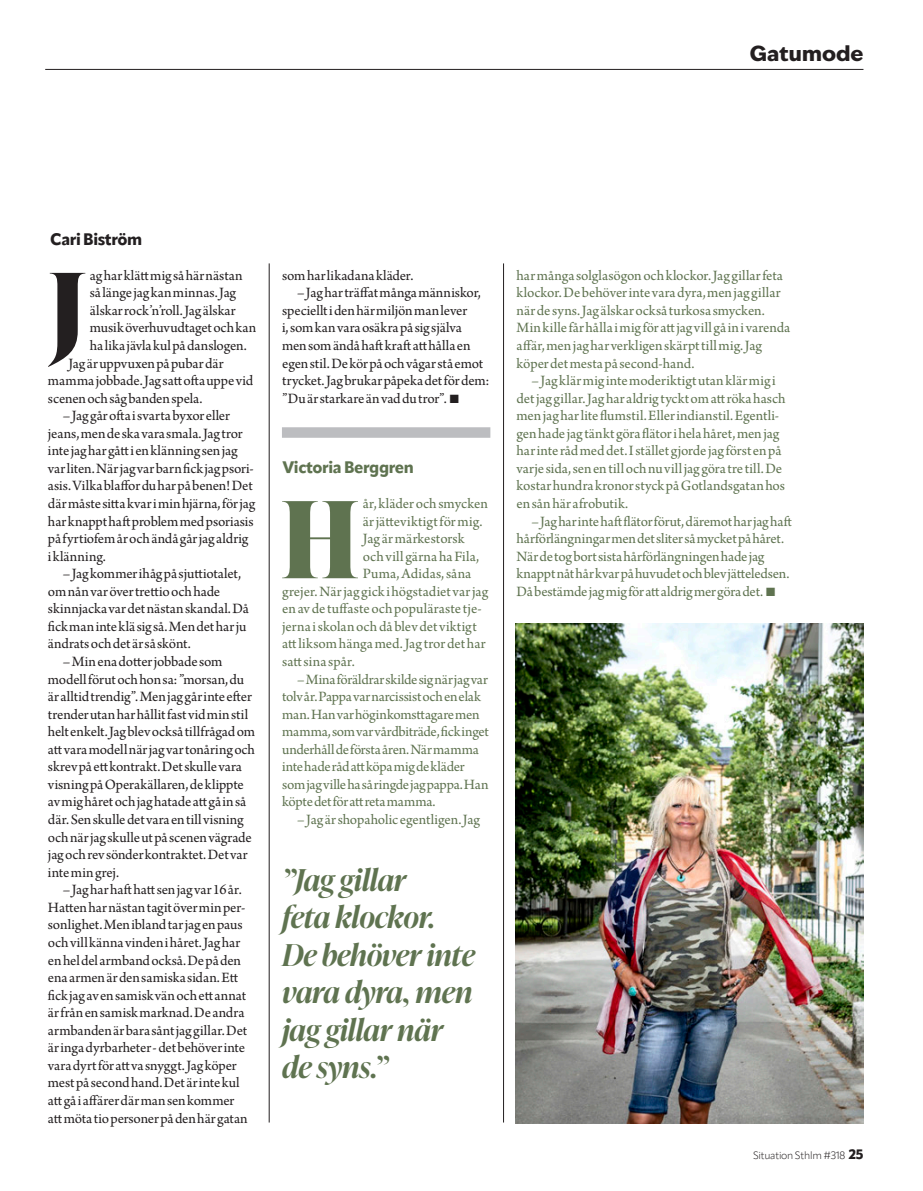
<style>
.page{position:relative;width:923px;height:1191px;background:#fff}
.page>*{position:absolute;margin:0;border:0;box-sizing:border-box;transform-origin:0 0}
.t1{font:700 105.9px "Ivy Presto Display";color:#231f20}
.t2{font:700 105.9px "Ivy Presto Display";color:#5f7350}
.t3{font:italic 600 30px/37.5px "Ivy Presto Display";letter-spacing:-.01em;color:#5f7350}
.t4{font:800 21px "Ivy Epic";letter-spacing:.005em;color:#231f20}
.t5{font:800 16.5px "Apparat";letter-spacing:-.02em;color:#5f7350}
.t6{font:800 16.5px "Apparat";letter-spacing:-.02em;color:#231f20}
.t7{font:15px/17.5px "Arno Pro";letter-spacing:-.005em;color:#231f20}
.t8{font:15px/17.5px "Arno Pro";letter-spacing:-.005em;color:#5f7350}
.t9{font:15px "Arno Pro";letter-spacing:.015em;color:#5f7350}
.t10{font:300 10.5px "Apparat";letter-spacing:-.02em;color:#231f20}
.s1{font-weight:800;font-size:13.5px}
</style>
<div class="page">
<hr style="left:45px;top:69px;width:818px;height:1px;background:#231f20">
<img style="left:516px;top:623px;width:347px;height:500px">
<div style="left:282px;top:427px;width:208px;height:11px;background:#bcbdc0"></div>
<hr style="left:269px;top:263px;width:1px;height:859px;background:#231f20">
<hr style="left:503px;top:263px;width:1px;height:859px;background:#231f20">
<h3 class="t4" style="left:750px;top:39px;width:115px">Gatumode</h3>
<p class="t6" style="left:50px;top:229px;width:94px">Cari Biström</p>
<h1 class="t1" style="left:49px;top:235px;width:39px">J</h1>
<p class="t7" style="left:90px;top:267px;width:154px">ag har klätt mig så här nästan</p>
<p class="t7" style="left:90px;top:285px;width:148px">så länge jag kan minnas. Jag</p>
<p class="t7" style="left:90px;top:302px;width:147px">älskar rock’n’roll. Jag älskar</p>
<p class="t7" style="left:90px;top:320px;width:168px">musik överhuvudtaget och kan</p>
<p class="t7" style="left:90px;top:337px;width:158px">ha lika jävla kul på danslogen.</p>
<p class="t7" style="left:68px;top:355px;width:157px">Jag är uppvuxen på pubar där</p>
<p class="t7" style="left:48px;top:372px;width:207px">mamma jobbade. Jag satt ofta uppe vid</p>
<p class="t7" style="left:48px;top:390px;width:156px">scenen och såg banden spela.</p>
<p class="t7" style="left:48px;top:408px;width:209px;text-indent:15px">– Jag går ofta i svarta byxor eller jeans, men de ska vara smala. Jag tror inte jag har gått i en klänning sen jag var liten. När jag var barn fick jag psori&shy;asis. Vilka blaffor du har på benen! Det där måste sitta kvar i min hjärna, för jag har knappt haft problem med psoriasis på fyrtiofem år och ändå går jag aldrig i klänning.</p>
<p class="t7" style="left:48px;top:565px;width:202px;text-indent:15px">– Jag kommer ihåg på sjuttiotalet, om nån var över trettio och hade skinnjacka var det nästan skandal. Då fick man inte klä sig så. Men det har ju ändrats och det är så skönt.</p>
<p class="t7" style="left:48px;top:653px;width:209px;text-indent:15px">– Min ena dotter jobbade som modell förut och hon sa: ”morsan, du är alltid trendig”. Men jag går inte efter trender utan har hållit fast vid min stil helt enkelt. Jag blev också tillfrågad om att vara modell när jag var tonåring och skrev på ett kontrakt. Det skulle vara visning på Operakällaren, de klippte av mig håret och jag hatade att gå in så där. Sen skulle det vara en till visning och när jag skulle ut på scenen vägrade jag och rev sönder kontraktet. Det var inte min grej.</p>
<p class="t7" style="left:48px;top:881px;width:201px;text-indent:15px">– Jag har haft hatt sen jag var 16 år.<br>Hatten har nästan tagit över min per&shy;sonlighet. Men ibland tar jag en paus och vill känna vinden i håret. Jag har en hel del armband också. De på den ena armen är den samiska sidan. Ett fick jag av en samisk vän och ett annat är från en samisk marknad. De andra armbanden är bara sånt jag gillar. Det är inga dyrbarheter - det behöver inte vara dyrt för att va snyggt. Jag köper mest på second hand. Det är inte kul att gå i affärer där man sen kommer att möta tio personer på den här gatan</p>
<p class="t7" style="left:282px;top:267px;width:133px">som har likadana kläder.</p>
<p class="t7" style="left:282px;top:285px;width:209px;text-indent:15px">– Jag har träffat många människor, speciellt i den här miljön man lever<br>i, som kan vara osäkra på sig själva men som ändå haft kraft att hålla en egen stil. De kör på och vågar stå emot trycket. Jag brukar påpeka det för dem: ”Du är starkare än vad du tror”. ■</p>
<p class="t5" style="left:282px;top:457px;width:133px">Victoria Berggren</p>
<h1 class="t2" style="left:281px;top:463px;width:80px">H</h1>
<p class="t8" style="left:363px;top:495px;width:127px">år, kläder och smycken</p>
<p class="t9" style="left:363px;top:512px;width:121px">är jätteviktigt för mig.</p>
<p class="t8" style="left:363px;top:530px;width:103px">Jag är märkestorsk</p>
<p class="t8" style="left:363px;top:548px;width:118px">och vill gärna ha Fila,</p>
<p class="t9" style="left:363px;top:565px;width:110px">Puma, Adidas, såna</p>
<p class="t8" style="left:282px;top:583px;width:207px">grejer. När jag gick i högstadiet var jag</p>
<p class="t8" style="left:282px;top:601px;width:201px">en av de tuffaste och populäraste tje-</p>
<p class="t8" style="left:282px;top:618px;width:196px">jerna i skolan och då blev det viktigt</p>
<p class="t8" style="left:282px;top:636px;width:205px">att liksom hänga med. Jag tror det har</p>
<p class="t8" style="left:282px;top:653px;width:74px">satt sina spår.</p>
<p class="t8" style="left:282px;top:671px;width:208px;text-indent:15px">– Mina föräldrar skilde sig när jag var tolv år. Pappa var narcissist och en elak man. Han var höginkomsttagare men mamma, som var vårdbiträde, fick inget underhåll de första åren. När mamma inte hade råd att köpa mig de kläder som jag ville ha så ringde jag pappa. Han köpte det för att reta mamma.</p>
<p class="t8" style="left:297px;top:811px;width:184px">– Jag är shopaholic egentligen. Jag</p>
<h2 class="t3" style="left:282px;top:859px;width:194px">”Jag gillar<br>feta klockor.<br>De behöver inte vara dyra, men jag gillar när de syns.”</h2>
<p class="t8" style="left:516px;top:267px;width:275px">har många solglasögon och klockor. Jag gillar feta klockor. De behöver inte vara dyra, men jag gillar när de syns. Jag älskar också turkosa smycken.<br>Min kille får hålla i mig för att jag vill gå in i varenda affär, men jag har verkligen skärpt till mig. Jag köper det mesta på second-hand.</p>
<p class="t8" style="left:516px;top:372px;width:270px;text-indent:15px">– Jag klär mig inte moderiktigt utan klär mig i det jag gillar. Jag har aldrig tyckt om att röka hasch men jag har lite flumstil. Eller indianstil. Egentli&shy;gen hade jag tänkt göra flätor i hela håret, men jag har inte råd med det. I stället gjorde jag först en på varje sida, sen en till och nu vill jag göra tre till. De kostar hundra kronor styck på Gotlandsgatan hos en sån här afrobutik.</p>
<p class="t8" style="left:516px;top:513px;width:277px;text-indent:15px">– Jag har inte haft flätor förut, däremot har jag haft hårförlängningar men det sliter så mycket på håret.<br>När de tog bort sista hårförlängningen hade jag knappt nåt hår kvar på huvudet och blev jätteledsen.<br>Då bestämde jag mig för att aldrig mer göra det. ■</p>
<p class="t10" style="left:753px;top:1148px;width:112px">Situation Sthlm #318 <span class="s1">25</span></p>
</div>
